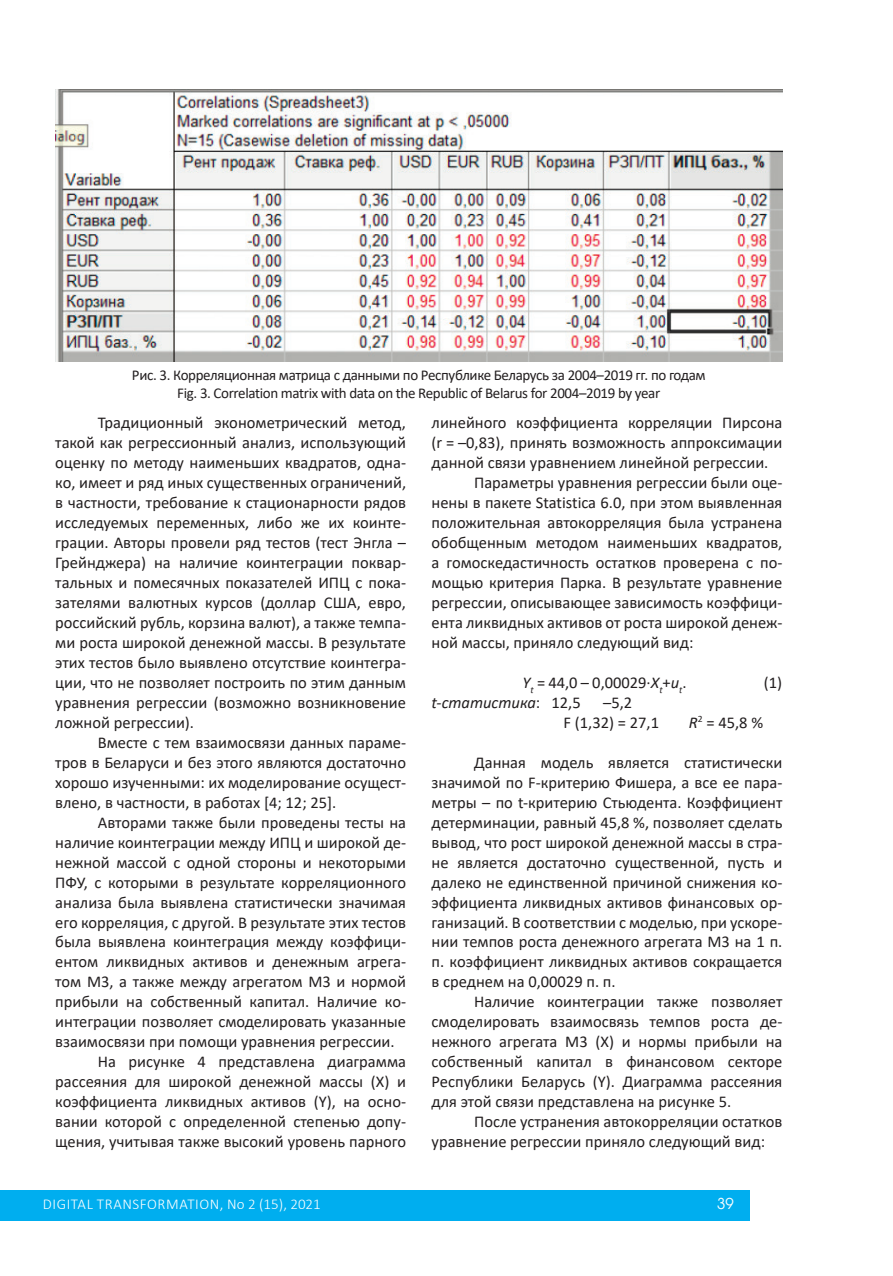
<style>
.page{position:relative;width:893px;height:1276px;background:#fff}
.page>*{position:absolute;margin:0;border:0;box-sizing:border-box;transform-origin:0 0}
.основной_текст{font:16.5px/20px "Calibri";color:#231f20;text-align:justify}
.основной_текст-2{font:italic 16.5px "Calibri";color:#231f20}
.подрис__подпись{font:15px "Calibri";letter-spacing:-.025em;color:#231f20}
.t1{font:300 15px "Calibri";letter-spacing:.04em;color:#fff}
.t2{font:15px "Evolventa";color:#fff}
.s1{font-style:italic}
.s2{font-style:normal}
</style>
<div class="page">
<div style="left:0;top:1190px;width:749px;height:31px;background:#00aeef"></div>
<img style="left:55px;top:89px;width:727px;height:272px">
<p class="подрис__подпись" style="left:132px;top:365px;width:575px">Рис. 3. Корреляционная матрица с данными по Республике Беларусь за 2004–2019 гг. по годам</p>
<p class="подрис__подпись" style="left:177px;top:383px;width:484px">Fig. 3. Correlation matrix with data on the Republic of Belarus for 2004–2019 by year</p>
<p class="основной_текст" style="left:55px;top:412px;width:352px;text-indent:43px">Традиционный эконометрический метод, такой как регрессионный анализ, использующий оценку по методу наименьших квадратов, одна&shy;ко, имеет и ряд иных существенных ограничений, в частности, требование к стационарности рядов исследуемых переменных, либо же их коинте&shy;грации. Авторы провели ряд тестов (тест Энгла – Грейнджера) на наличие коинтеграции поквар&shy;тальных и помесячных показателей ИПЦ с пока&shy;зателями валютных курсов (доллар США, евро, российский рубль, корзина валют), а также темпа&shy;ми роста широкой денежной массы. В результате этих тестов было выявлено отсутствие коинтегра&shy;ции, что не позволяет построить по этим данным уравнения регрессии (возможно возникновение ложной регрессии).</p>
<p class="основной_текст" style="left:55px;top:732px;width:352px;text-indent:43px">Вместе с тем взаимосвязи данных параме&shy;тров в Беларуси и без этого являются достаточно хорошо изученными: их моделирование осущест&shy;влено, в частности, в работах [4; 12; 25].</p>
<p class="основной_текст" style="left:55px;top:811px;width:352px;text-indent:43px">Авторами также были проведены тесты на наличие коинтеграции между ИПЦ и широкой де&shy;нежной массой с одной стороны и некоторыми ПФУ, с которыми в результате корреляционного анализа была выявлена статистически значимая его корреляция, с другой. В результате этих тестов была выявлена коинтеграция между коэффици&shy;ентом ликвидных активов и денежным агрега&shy;том М3, а также между агрегатом М3 и нормой прибыли на собственный капитал. Наличие ко&shy;интеграции позволяет смоделировать указанные взаимосвязи при помощи уравнения регрессии.</p>
<p class="основной_текст" style="left:55px;top:1051px;width:352px;text-indent:43px">На рисунке 4 представлена диаграмма рассеяния для широкой денежной массы (X) и коэффициента ликвидных активов (Y), на осно&shy;вании которой с определенной степенью допу&shy;щения, учитывая также высокий уровень парного</p>
<p class="основной_текст" style="left:432px;top:412px;width:352px">линейного коэффициента корреляции Пирсона (r = –0,83), принять возможность аппроксимации данной связи уравнением линейной регрессии.</p>
<p class="основной_текст" style="left:432px;top:472px;width:352px;text-indent:43px">Параметры уравнения регрессии были оце&shy;нены в пакете Statistica 6.0, при этом выявленная положительная автокорреляция была устранена обобщенным методом наименьших квадратов, а гомоскедастичность остатков проверена с по&shy;мощью критерия Парка. В результате уравнение регрессии, описывающее зависимость коэффици&shy;ента ликвидных активов от роста широкой денеж&shy;ной массы, приняло следующий вид:</p>
<p class="основной_текст" style="left:522px;top:672px;width:166px"><span class="s1">Y</span><sub>t</sub> = 44,0 – 0,00029∙<span class="s1">X</span><sub>t</sub>+<span class="s1">u</span><sub>t</sub>.</p>
<p class="основной_текст" style="left:764px;top:672px;width:20px">(1)</p>
<p class="основной_текст-2" style="left:432px;top:690px;width:151px">t-статистика<span class="s2">: 12,5</span></p>
<p class="основной_текст" style="left:603px;top:692px;width:31px">–5,2</p>
<p class="основной_текст" style="left:564px;top:712px;width:97px">F (1,32) = 27,1</p>
<p class="основной_текст" style="left:689px;top:712px;width:76px"><span class="s1">R</span><sup>2</sup> = 45,8 %</p>
<p class="основной_текст" style="left:432px;top:751px;width:352px;text-indent:43px">Данная модель является статистически значимой по F-критерию Фишера, а все ее пара&shy;метры – по t-критерию Стьюдента. Коэффициент детерминации, равный 45,8 %, позволяет сделать вывод, что рост широкой денежной массы в стра&shy;не является достаточно существенной, пусть и далеко не единственной причиной снижения ко&shy;эффициента ликвидных активов финансовых ор&shy;ганизаций. В соответствии с моделью, при ускоре&shy;нии темпов роста денежного агрегата М3 на 1 п. п. коэффициент ликвидных активов сокращается в среднем на 0,00029 п. п.</p>
<p class="основной_текст" style="left:432px;top:991px;width:352px;text-indent:43px">Наличие коинтеграции также позволяет смоделировать взаимосвязь темпов роста де&shy;нежного агрегата М3 (X) и нормы прибыли на собственный капитал в финансовом секторе Республики Беларусь (Y). Диаграмма рассеяния для этой связи представлена на рисунке 5.</p>
<p class="основной_текст" style="left:432px;top:1111px;width:352px;text-indent:43px">После устранения автокорреляции остатков уравнение регрессии приняло следующий вид:</p>
<p class="t1" style="left:43px;top:1194px;width:279px">DIGITAL TRANSFORMATION, No 2 (15), 2021</p>
<p class="t2" style="left:717px;top:1194px;width:18px">39</p>
</div>
